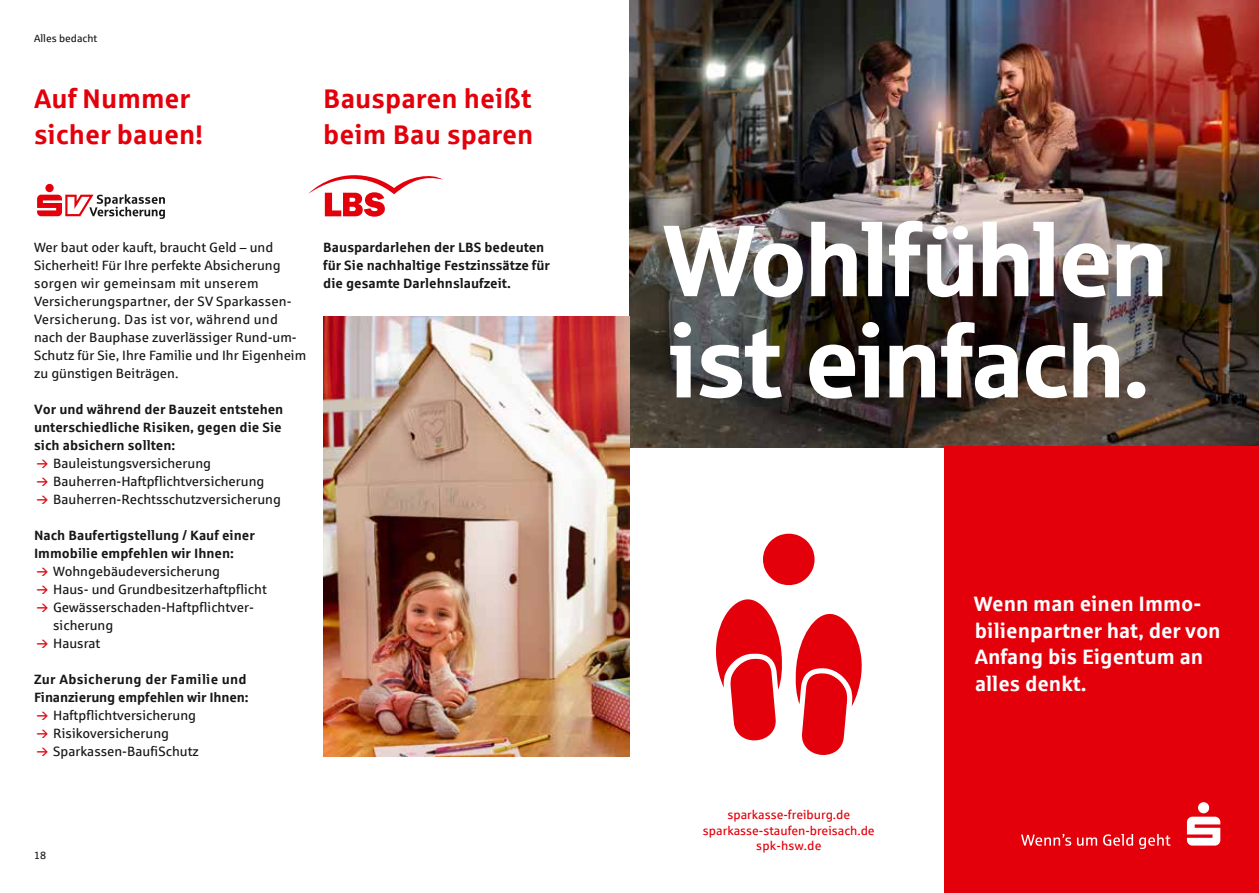
<style>
.page{position:relative;width:1259px;height:893px;background:#fff}
.page>*{position:absolute;margin:0;border:0;box-sizing:border-box;transform-origin:0 0}
.t1{font:101.25px/101.2px "Sparkasse Head";color:#fff}
.t2{font:700 27px/36px "Sparkasse Rg";color:#e3000b}
.t3{font:700 20.85px/26.5px "Sparkasse Rg";color:#fff}
.t4{font:13.5px/18px "Sparkasse Rg";color:#181716}
.t5{font:700 13.5px/18px "Sparkasse Rg";color:#181716}
.t6{font:12.45px/15px "Sparkasse Rg";color:#e3000b;text-align:center}
.t7{font:10.5px "Sparkasse Rg";color:#181716}
</style>
<div class="page">
<div style="left:45px;top:184px;width:9px;height:8px;background:#e3000b;border-radius:50%"></div>
<svg style="left:37px;top:194px;width:128px;height:25px"></svg>
<svg style="left:308px;top:175px;width:135px;height:42px"></svg>
<img style="left:629px;top:0;width:630px;height:447px">
<div style="left:944px;top:446px;width:315px;height:447px;background:#e3000b"></div>
<svg style="left:795px;top:613px;width:67px;height:142px"></svg>
<svg style="left:716px;top:599px;width:66px;height:141px"></svg>
<svg style="left:763px;top:534px;width:51px;height:51px"></svg>
<svg style="left:1021px;top:834px;width:149px;height:15px"></svg>
<svg style="left:1187px;top:802px;width:33px;height:44px"></svg>
<img style="left:323px;top:317px;width:306px;height:439px">
<p class="t7" style="left:34px;top:32px;width:65px">Alles bedacht</p>
<h2 class="t2" style="left:34px;top:80px;width:171px">Auf Nummer sicher bauen!</h2>
<h2 class="t2" style="left:323px;top:80px;width:212px">Bausparen heißt beim Bau sparen</h2>
<p class="t4" style="left:34px;top:238px;width:274px">Wer baut oder kauft, braucht Geld – und Sicherheit! Für Ihre perfekte Absicherung sorgen wir gemeinsam mit unserem Versicherungspartner, der SV Sparkassen-Versicherung. Das ist vor, während und nach der Bauphase zuverlässiger Rund-um-Schutz für Sie, Ihre Familie und Ihr Eigenheim zu günstigen Beiträgen.</p>
<p class="t5" style="left:34px;top:400px;width:251px">Vor und während der Bauzeit entstehen unterschiedliche Risiken, gegen die Sie sich absichern sollten:</p>
<p class="t4" style="left:53px;top:454px;width:229px">Bauleistungsversicherung<br>Bauherren-Haftpflichtversicherung<br>Bauherren-Rechtsschutzversicherung</p>
<p class="t5" style="left:34px;top:526px;width:222px">Nach Baufertigstellung / Kauf einer<br>Immobilie empfehlen wir Ihnen:</p>
<p class="t4" style="left:53px;top:562px;width:215px">Wohngebäudeversicherung<br>Haus- und Grundbesitzerhaftpflicht<br>Gewässerschaden-Haftpflichtver&shy;sicherung<br>Hausrat</p>
<p class="t5" style="left:34px;top:670px;width:216px">Zur Absicherung der Familie und<br>Finanzierung empfehlen wir Ihnen:</p>
<p class="t4" style="left:53px;top:706px;width:147px">Haftpflichtversicherung<br>Risikoversicherung<br>Sparkassen-BaufiSchutz</p>
<p class="t5" style="left:323px;top:238px;width:228px">Bauspardarlehen der LBS bedeuten für Sie nachhaltige Festzinssätze für die gesamte Darlehnslaufzeit.</p>
<p class="t7" style="left:34px;top:849px;width:14px">18</p>
<h1 class="t1" style="left:663px;top:206px;width:506px">Wohlfühlen ist einfach.</h1>
<p class="t6" style="left:703px;top:807px;width:173px">sparkasse-freiburg.de sparkasse-staufen-breisach.de spk-hsw.de</p>
<h3 class="t3" style="left:973px;top:590px;width:248px">Wenn man einen Immo&shy;bilienpartner hat, der von<br>Anfang bis Eigentum an alles denkt.</h3>
</div>
